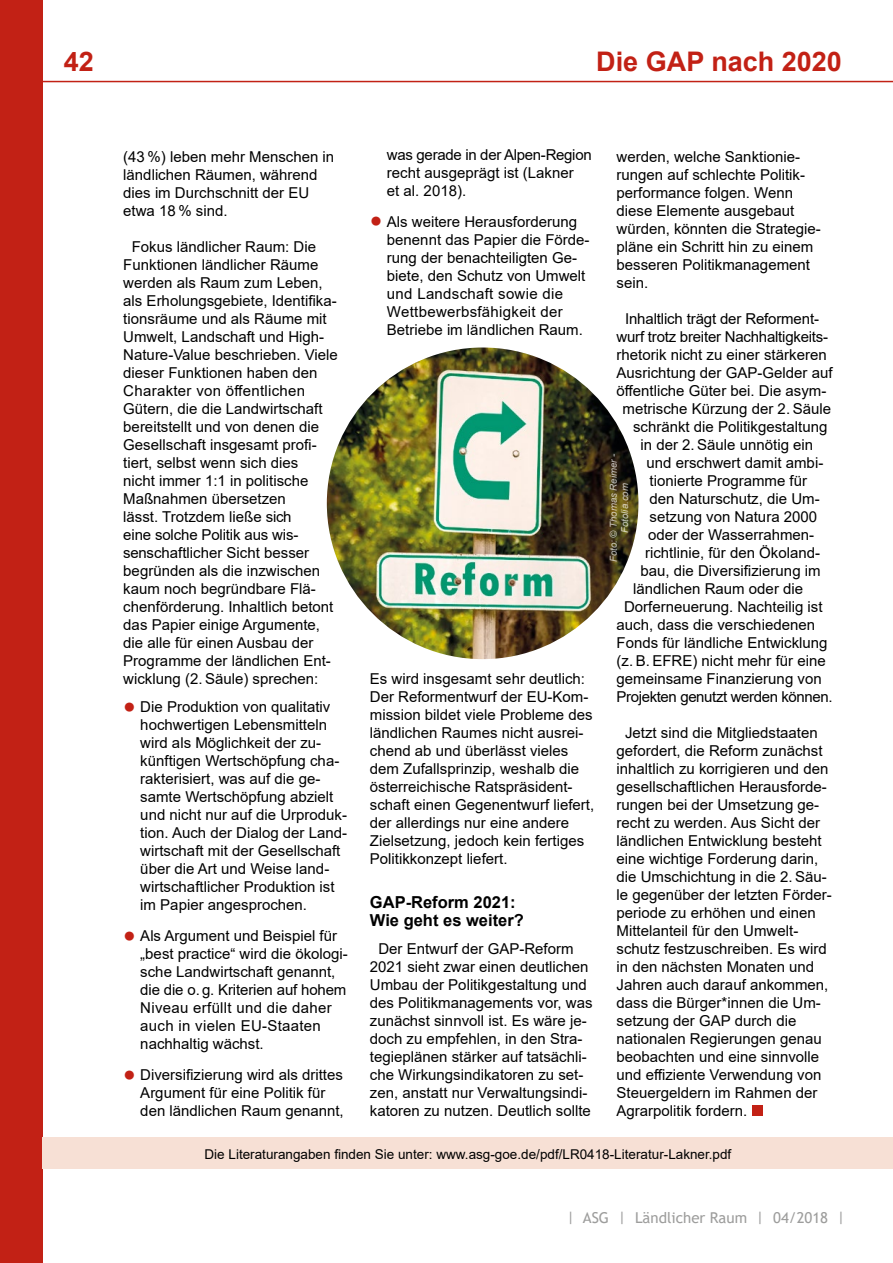
<style>
.page{position:relative;width:893px;height:1263px;background:#fff}
.page>*{position:absolute;margin:0;border:0;box-sizing:border-box;transform-origin:0 0}
.t1{font:700 27px "Arial";color:#c22115}
.t2{font:700 16.5px/18px "Arial";color:#000}
.t3{font:15px/18px "Arial";color:#000}
.t4{font:15px "Arial";letter-spacing:-.025em;color:#000}
.t5{font:15px "Trebuchet MS";color:#9d9d9c}
.t6{font:13.5px "Arial";color:#000}
.t7{font:italic 9.6px/11.6px "Arial";color:#fff;text-align:center}
.s1{font-size:21px;color:#c22115}
</style>
<div class="page">
<div style="left:0;top:0;width:43px;height:1263px;background:#c22115"></div>
<hr style="left:0;top:81px;width:893px;height:1px;background:#c22115">
<div style="left:43px;top:1137px;width:850px;height:32px;background:#f7e0d5"></div>
<div style="left:752px;top:1105px;width:10px;height:11px;background:#c22115"></div>
<img style="left:327px;top:347px;width:311px;height:312px;border-radius:156px">
<h1 class="t1" style="left:64px;top:42px;width:32px">42</h1>
<h1 class="t1" style="left:596px;top:42px;width:247px">Die GAP nach 2020</h1>
<p class="t3" style="left:123px;top:148px;width:212px">(43 %) leben mehr Menschen in ländlichen Räumen, während dies im Durchschnitt der EU etwa 18 % sind.</p>
<p class="t3" style="left:123px;top:238px;width:216px;text-indent:9px">Fokus ländlicher Raum: Die<br>Funktionen ländlicher Räume werden als Raum zum Leben, als Erholungsgebiete, Identifika&shy;tionsräume und als Räume mit<br>Umwelt, Landschaft und High-<br>Nature-Value beschrieben. Viele dieser Funktionen haben den<br>Charakter von öffentlichen<br>Gütern, die die Landwirtschaft bereitstellt und von denen die<br>Gesellschaft insgesamt profi&shy;tiert, selbst wenn sich dies<br>nicht immer 1:1 in politische<br>Maßnahmen übersetzen<br>lässt. Trotzdem ließe sich<br>eine solche Politik aus wis&shy;senschaftlicher Sicht besser begründen als die inzwischen kaum noch begründbare Flä&shy;chenförderung. Inhaltlich betont das Papier einige Argumente, die alle für einen Ausbau der<br>Programme der ländlichen Ent&shy;wicklung (2. Säule) sprechen:</p>
<p class="t3" style="left:140px;top:698px;width:208px;text-indent:-17px"><span class="s1">●</span> Die Produktion von qualitativ hochwertigen Lebensmitteln wird als Möglichkeit der zu&shy;künftigen Wertschöpfung cha&shy;rakterisiert, was auf die ge&shy;samte Wertschöpfung abzielt und nicht nur auf die Urproduk&shy;tion. Auch der Dialog der Land&shy;wirtschaft mit der Gesellschaft über die Art und Weise land&shy;wirtschaftlicher Produktion ist im Papier angesprochen.</p>
<p class="t3" style="left:140px;top:927px;width:209px;text-indent:-17px"><span class="s1">●</span> Als Argument und Beispiel für „best practice“ wird die ökologi&shy;sche Landwirtschaft genannt, die die o. g. Kriterien auf hohem<br>Niveau erfüllt und die daher auch in vielen EU-Staaten nachhaltig wächst.</p>
<p class="t3" style="left:140px;top:1065px;width:205px;text-indent:-17px"><span class="s1">●</span> Diversifizierung wird als drittes<br>Argument für eine Politik für den ländlichen Raum genannt,</p>
<p class="t3" style="left:387px;top:145px;width:206px">was gerade in der Alpen-Region recht ausgeprägt ist (Lakner<br>et al. 2018).</p>
<p class="t3" style="left:387px;top:212px;width:204px;text-indent:-17px"><span class="s1">●</span> Als weitere Herausforderung benennt das Papier die Förde&shy;rung der benachteiligten Ge&shy;biete, den Schutz von Umwelt und Landschaft sowie die<br>Wettbewerbsfähigkeit der<br>Betriebe im ländlichen Raum.</p>
<p class="t3" style="left:370px;top:670px;width:226px">Es wird insgesamt sehr deutlich:<br>Der Reformentwurf der EU-Kom&shy;mission bildet viele Probleme des ländlichen Raumes nicht ausrei&shy;chend ab und überlässt vieles dem Zufallsprinzip, weshalb die österreichische Ratspräsident&shy;schaft einen Gegenentwurf liefert, der allerdings nur eine andere<br>Zielsetzung, jedoch kein fertiges<br>Politikkonzept liefert.</p>
<p class="t2" style="left:370px;top:893px;width:155px">GAP-Reform 2021:<br>Wie geht es weiter?</p>
<p class="t3" style="left:370px;top:940px;width:224px;text-indent:9px">Der Entwurf der GAP-Reform 2021 sieht zwar einen deutlichen Umbau der Politikgestaltung und des Politikmanagements vor, was zunächst sinnvoll ist. Es wäre je&shy;doch zu empfehlen, in den Stra&shy;tegieplänen stärker auf tatsächli&shy;che Wirkungsindikatoren zu set&shy;zen, anstatt nur Verwaltungsindi&shy;katoren zu nutzen. Deutlich sollte</p>
<p class="t3" style="left:617px;top:148px;width:206px">werden, welche Sanktionie&shy;rungen auf schlechte Politik&shy;performance folgen. Wenn diese Elemente ausgebaut würden, könnten die Strategie&shy;pläne ein Schritt hin zu einem besseren Politikmanagement sein.</p>
<p class="t3" style="left:625px;top:310px;width:195px">Inhaltlich trägt der Reforment-</p>
<p class="t3" style="left:617px;top:328px;width:212px">wurf trotz breiter Nachhaltigkeits-</p>
<p class="t3" style="left:617px;top:346px;width:212px">rhetorik nicht zu einer stärkeren</p>
<p class="t3" style="left:617px;top:364px;width:217px">Ausrichtung der GAP-Gelder auf</p>
<p class="t3" style="left:617px;top:382px;width:211px">öffentliche Güter bei. Die asym-</p>
<p class="t3" style="left:623px;top:400px;width:210px">metrische Kürzung der 2. Säule</p>
<p class="t3" style="left:633px;top:418px;width:196px">schränkt die Politikgestaltung</p>
<p class="t3" style="left:641px;top:436px;width:174px">in der 2. Säule unnötig ein</p>
<p class="t3" style="left:647px;top:454px;width:177px">und erschwert damit ambi-</p>
<p class="t3" style="left:650px;top:472px;width:159px">tionierte Programme für</p>
<p class="t3" style="left:650px;top:490px;width:172px">den Naturschutz, die Um-</p>
<p class="t3" style="left:650px;top:508px;width:169px">setzung von Natura 2000</p>
<p class="t3" style="left:648px;top:526px;width:168px">oder der Wasserrahmen-</p>
<p class="t3" style="left:645px;top:544px;width:177px">richtlinie, für den Ökoland-</p>
<p class="t3" style="left:641px;top:562px;width:182px">bau, die Diversifizierung im</p>
<p class="t3" style="left:633px;top:580px;width:172px">ländlichen Raum oder die</p>
<p class="t3" style="left:624px;top:598px;width:200px">Dorferneuerung. Nachteilig ist</p>
<p class="t3" style="left:617px;top:616px;width:200px">auch, dass die verschiedenen</p>
<p class="t3" style="left:617px;top:634px;width:212px">Fonds für ländliche Entwicklung</p>
<p class="t3" style="left:617px;top:652px;width:211px">(z. B. EFRE) nicht mehr für eine</p>
<p class="t3" style="left:617px;top:670px;width:207px">gemeinsame Finanzierung von</p>
<p class="t4" style="left:617px;top:686px;width:217px">Projekten genutzt werden können.</p>
<p class="t3" style="left:617px;top:724px;width:216px;text-indent:9px">Jetzt sind die Mitgliedstaaten gefordert, die Reform zunächst inhaltlich zu korrigieren und den gesellschaftlichen Herausforde&shy;rungen bei der Umsetzung ge&shy;recht zu werden. Aus Sicht der ländlichen Entwicklung besteht eine wichtige Forderung darin, die Umschichtung in die 2. Säu&shy;le gegenüber der letzten Förder&shy;periode zu erhöhen und einen<br>Mittelanteil für den Umwelt&shy;schutz festzuschreiben. Es wird in den nächsten Monaten und<br>Jahren auch darauf ankommen, dass die Bürger*innen die Um&shy;setzung der GAP durch die nationalen Regierungen genau beobachten und eine sinnvolle und effiziente Verwendung von<br>Steuergeldern im Rahmen der<br>Agrarpolitik fordern.</p>
<p class="t7" style="left:608px;top:562px;width:110px;rotate:-90deg">Foto: © Thomas Reimer -<br>Fotolia.com</p>
<p class="t6" style="left:205px;top:1145px;width:528px">Die Literaturangaben finden Sie unter: www.asg-goe.de/pdf/LR0418-Literatur-Lakner.pdf</p>
<p class="t5" style="left:567px;top:1208px;width:280px">| ASG | Ländlicher Raum | 04/2018 |</p>
</div>
